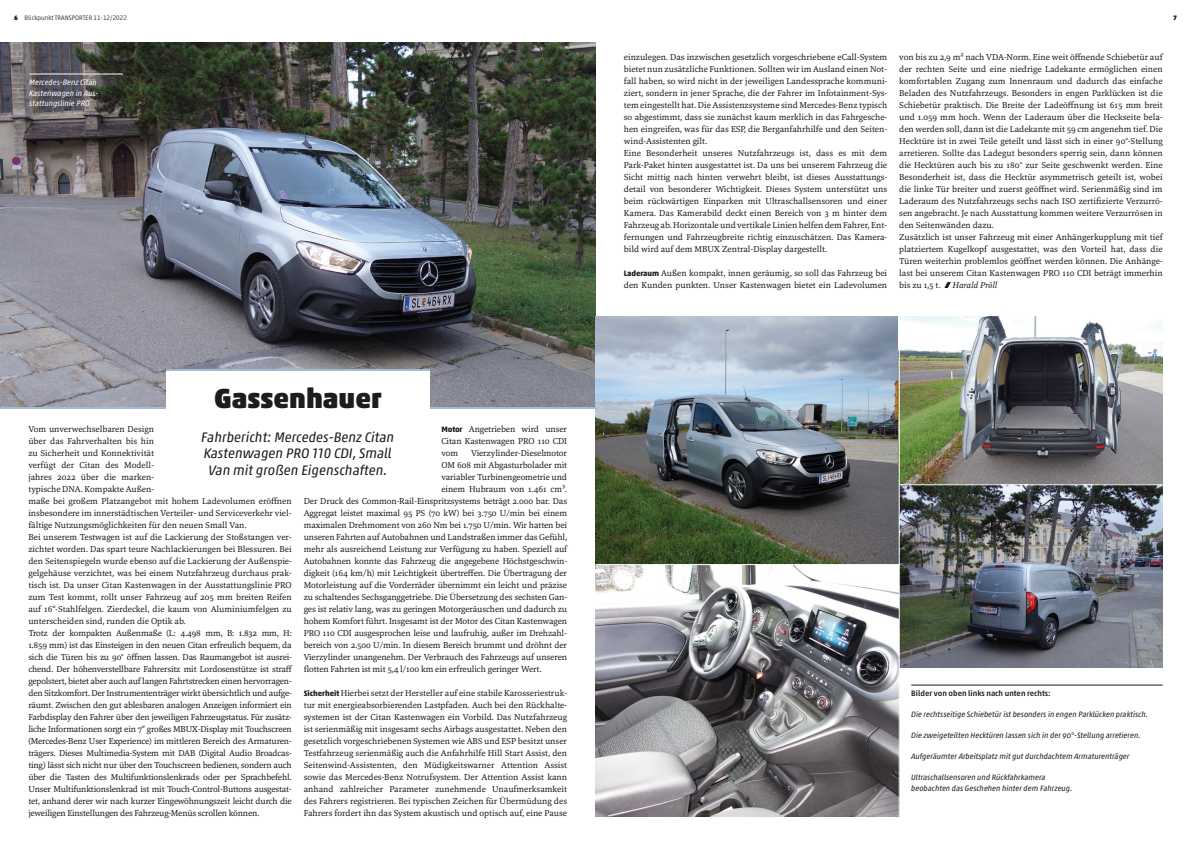
<style>
.page{position:relative;width:1191px;height:842px;background:#fff}
.page>*{position:absolute;margin:0;border:0;box-sizing:border-box;transform-origin:0 0}
.Überschrift_1_Top-Th{font:900 28px "Akko Pro";color:#1d1d1b}
.Leadtext_1_Top-Thema{font:italic 14px/16.8px "Akko Pro";color:#1d1d1b;text-align:center}
.Mengentext_-_print{font:9px/12px "Marbach";letter-spacing:-.01em;color:#1d1d1b;text-align:justify}
.Mengentext_-_print-2{font:italic 9px "Marbach";color:#1d1d1b}
.BU_News_-_print{font:italic 7.9px/10.5px "Akko Pro";color:#1d1d1b}
.BU_-_print{font:italic 7.9px/10.5px "Akko Pro";color:#fff}
.BU_Platzinfo_-_print{font:500 7.9px "Akko Pro";color:#1d1d1b}
.BU_-_print-2{font:300 6.5px "Akko Pro";color:#1d1d1b}
.BU_-_print-3{font:900 6.5px "Akko Pro";color:#1d1d1b}
.s1{font-weight:900}
.s2{font-family:"Akko Pro";font-weight:700;font-size:7.9px}
</style>
<div class="page">
<img style="left:0;top:43px;width:595px;height:364px">
<img style="left:595px;top:317px;width:303px;height:247px">
<img style="left:899px;top:317px;width:263px;height:351px">
<img style="left:595px;top:566px;width:303px;height:250px">
<hr style="left:0;top:407px;width:595px;height:1px;background:#a3b9d4">
<div style="left:166px;top:369px;width:263px;height:116px;background:#fff"></div>
<svg style="left:944px;top:282px;width:6px;height:6px"></svg>
<hr style="left:911px;top:685px;width:251px;height:1px;background:#1d1d1b">
<hr style="left:29px;top:74px;width:94px;height:1px;background:#fff">
<hr style="left:166px;top:369px;width:263px;height:2px;background:#a3b9d4">
<hr style="left:900px;top:484px;width:262px;height:1px;background:#fff">
<p class="BU_-_print-2" style="left:14px;top:14px;width:114px"><span class="s1">6</span> Blickpunkt TRANSPORTER 11-12/2022</p>
<p class="BU_-_print-3" style="left:1173px;top:14px;width:5px">7</p>
<p class="BU_-_print" style="left:29px;top:77px;width:71px">Mercedes-Benz Citan<br>Kastenwagen in Aus&shy;stattungslinie PRO</p>
<p class="Überschrift_1_Top-Th" style="left:214px;top:381px;width:169px">Gassenhauer</p>
<p class="Leadtext_1_Top-Thema" style="left:201px;top:428px;width:194px">Fahrbericht: Mercedes-Benz Citan<br>Kastenwagen PRO 110 CDI, Small<br>Van mit großen Eigenschaften.</p>
<p class="Mengentext_-_print" style="left:28px;top:423px;width:265px;text-align:left">Vom unverwechselbaren Design<br>über das Fahrverhalten bis hin<br>zu Sicherheit und Konnektivität<br>verfügt der Citan des Modell-<br>jahres 2022 über die marken-<br>typische DNA. Kompakte Außen-<br>maße bei großem Platzangebot mit hohem Ladevolumen eröffnen insbesondere im innerstädtischen Verteiler- und Serviceverkehr viel&shy;fältige Nutzungsmöglichkeiten für den neuen Small Van.</p>
<p class="Mengentext_-_print" style="left:28px;top:531px;width:265px">Bei unserem Testwagen ist auf die Lackierung der Stoßstangen ver&shy;zichtet worden. Das spart teure Nachlackierungen bei Blessuren. Bei den Seitenspiegeln wurde ebenso auf die Lackierung der Außenspie&shy;gelgehäuse verzichtet, was bei einem Nutzfahrzeug durchaus prak&shy;tisch ist. Da unser Citan Kastenwagen in der Ausstattungslinie PRO zum Test kommt, rollt unser Fahrzeug auf 205 mm breiten Reifen auf 16“-Stahlfelgen. Zierdeckel, die kaum von Aluminiumfelgen zu unterscheiden sind, runden die Optik ab.</p>
<p class="Mengentext_-_print" style="left:28px;top:627px;width:266px">Trotz der kompakten Außenmaße (L: 4.498 mm, B: 1.832 mm, H:<br>1.859 mm) ist das Einsteigen in den neuen Citan erfreulich bequem, da sich die Türen bis zu 90° öffnen lassen. Das Raumangebot ist ausrei&shy;chend. Der höhenverstellbare Fahrersitz mit Lordosenstütze ist straff gepolstert, bietet aber auch auf langen Fahrtstrecken einen hervorragen&shy;den Sitzkomfort. Der Instrumententräger wirkt übersichtlich und aufge&shy;räumt. Zwischen den gut ablesbaren analogen Anzeigen informiert ein Farbdisplay den Fahrer über den jeweiligen Fahrzeugstatus. Für zusätz&shy;liche Informationen sorgt ein 7“ großes MBUX-Display mit Touchscreen (Mercedes-Benz User Experience) im mittleren Bereich des Armaturen&shy;trägers. Dieses Multimedia-System mit DAB (Digital Audio Broadcas&shy;ting) lässt sich nicht nur über den Touchscreen bedienen, sondern auch über die Tasten des Multifunktionslenkrads oder per Sprachbefehl.<br>Unser Multifunktionslenkrad ist mit Touch-Control-Buttons ausgestat&shy;tet, anhand derer wir nach kurzer Eingewöhnungszeit leicht durch die jeweiligen Einstellungen des Fahrzeug-Menüs scrollen können.</p>
<p class="Mengentext_-_print" style="left:441px;top:423px;width:127px"><span class="s2">Motor</span> Angetrieben wird unser Citan Kastenwagen PRO 110 CDI vom</p>
<p class="Mengentext_-_print" style="left:471px;top:447px;width:97px">Vierzylinder-Dieselmotor</p>
<p class="Mengentext_-_print" style="left:441px;top:459px;width:127px">OM 608 mit Abgasturbolader mit</p>
<p class="Mengentext_-_print" style="left:441px;top:471px;width:127px">variabler Turbinengeometrie und</p>
<p class="Mengentext_-_print" style="left:441px;top:483px;width:127px">einem Hubraum von 1.461 cm³.</p>
<p class="Mengentext_-_print" style="left:304px;top:495px;width:265px">Der Druck des Common-Rail-Einspritzsystems beträgt 2.000 bar. Das</p>
<p class="Mengentext_-_print" style="left:304px;top:507px;width:265px">Aggregat leistet maximal 95 PS (70 kW) bei 3.750 U/min bei einem</p>
<p class="Mengentext_-_print" style="left:304px;top:519px;width:265px">maximalen Drehmoment von 260 Nm bei 1.750 U/min. Wir hatten bei</p>
<p class="Mengentext_-_print" style="left:304px;top:531px;width:265px">unseren Fahrten auf Autobahnen und Landstraßen immer das Gefühl,</p>
<p class="Mengentext_-_print" style="left:304px;top:543px;width:265px">mehr als ausreichend Leistung zur Verfügung zu haben. Speziell auf</p>
<p class="Mengentext_-_print" style="left:304px;top:555px;width:265px">Autobahnen konnte das Fahrzeug die angegebene Höchstgeschwin-</p>
<p class="Mengentext_-_print" style="left:304px;top:567px;width:265px">digkeit (164 km/h) mit Leichtigkeit übertreffen. Die Übertragung der</p>
<p class="Mengentext_-_print" style="left:304px;top:579px;width:265px">Motorleistung auf die Vorderräder übernimmt ein leicht und präzise</p>
<p class="Mengentext_-_print" style="left:304px;top:591px;width:265px">zu schaltendes Sechsganggetriebe. Die Übersetzung des sechsten Gan-</p>
<p class="Mengentext_-_print" style="left:304px;top:603px;width:265px">ges ist relativ lang, was zu geringen Motorgeräuschen und dadurch zu</p>
<p class="Mengentext_-_print" style="left:304px;top:615px;width:265px">hohem Komfort führt. Insgesamt ist der Motor des Citan Kastenwagen</p>
<p class="Mengentext_-_print" style="left:304px;top:627px;width:265px">PRO 110 CDI ausgesprochen leise und laufruhig, außer im Drehzahl-</p>
<p class="Mengentext_-_print" style="left:304px;top:639px;width:265px">bereich von 2.500 U/min. In diesem Bereich brummt und dröhnt der</p>
<p class="Mengentext_-_print" style="left:304px;top:651px;width:265px">Vierzylinder unangenehm. Der Verbrauch des Fahrzeugs auf unseren</p>
<p class="Mengentext_-_print" style="left:304px;top:663px;width:239px">flotten Fahrten ist mit 5,4 l/100 km ein erfreulich geringer Wert.</p>
<p class="Mengentext_-_print" style="left:304px;top:687px;width:265px"><span class="s2">Sicherheit</span> Hierbei setzt der Hersteller auf eine stabile Karosseriestruk&shy;tur mit energieabsorbierenden Lastpfaden. Auch bei den Rückhalte&shy;systemen ist der Citan Kastenwagen ein Vorbild. Das Nutzfahrzeug ist serienmäßig mit insgesamt sechs Airbags ausgestattet. Neben den gesetzlich vorgeschriebenen Systemen wie ABS und ESP besitzt unser Testfahrzeug serienmäßig auch die Anfahrhilfe Hill Start Assist, den Seitenwind-Assistenten, den Müdigkeitswarner Attention Assist sowie das Mercedes-Benz Notrufsystem. Der Attention Assist kann anhand zahlreicher Parameter zunehmende Unaufmerksamkeit des Fahrers registrieren. Bei typischen Zeichen für Übermüdung des Fahrers fordert ihn das System akustisch und optisch auf, eine Pause</p>
<p class="Mengentext_-_print" style="left:624px;top:51px;width:265px">einzulegen. Das inzwischen gesetzlich vorgeschriebene eCall-System bietet nun zusätzliche Funktionen. Sollten wir im Ausland einen Not&shy;fall haben, so wird nicht in der jeweiligen Landessprache kommuni&shy;ziert, sondern in jener Sprache, die der Fahrer im Infotainment-Sys&shy;tem eingestellt hat. Die Assistenzsysteme sind Mercedes-Benz typisch so abgestimmt, dass sie zunächst kaum merklich in das Fahrgesche&shy;hen eingreifen, was für das ESP, die Berganfahrhilfe und den Seiten&shy;wind-Assistenten gilt.</p>
<p class="Mengentext_-_print" style="left:624px;top:147px;width:265px">Eine Besonderheit unseres Nutzfahrzeugs ist, dass es mit dem Park-Paket hinten ausgestattet ist. Da uns bei unserem Fahrzeug die Sicht mittig nach hinten verwehrt bleibt, ist dieses Ausstattungs&shy;detail von besonderer Wichtigkeit. Dieses System unterstützt uns beim rückwärtigen Einparken mit Ultraschallsensoren und einer Kamera. Das Kamerabild deckt einen Bereich von 3 m hinter dem Fahrzeug ab. Horizontale und vertikale Linien helfen dem Fahrer, Ent&shy;fernungen und Fahrzeugbreite richtig einzuschätzen. Das Kamera&shy;bild wird auf dem MBUX Zentral-Display dargestellt.</p>
<p class="Mengentext_-_print" style="left:624px;top:267px;width:265px"><span class="s2">Laderaum</span> Außen kompakt, innen geräumig, so soll das Fahrzeug bei den Kunden punkten. Unser Kastenwagen bietet ein Ladevolumen</p>
<p class="Mengentext_-_print" style="left:899px;top:51px;width:265px">von bis zu 2,9 m² nach VDA-Norm. Eine weit öffnende Schiebetür auf der rechten Seite und eine niedrige Ladekante ermöglichen einen komfortablen Zugang zum Innenraum und dadurch das einfache Beladen des Nutzfahrzeugs. Besonders in engen Parklücken ist die Schiebetür praktisch. Die Breite der Ladeöffnung ist 615 mm breit und 1.059 mm hoch. Wenn der Laderaum über die Heckseite bela&shy;den werden soll, dann ist die Ladekante mit 59 cm angenehm tief. Die Hecktüre ist in zwei Teile geteilt und lässt sich in einer 90°-Stellung arretieren. Sollte das Ladegut besonders sperrig sein, dann können die Hecktüren auch bis zu 180° zur Seite geschwenkt werden. Eine Besonderheit ist, dass die Hecktür asymmetrisch geteilt ist, wobei die linke Tür breiter und zuerst geöffnet wird. Serienmäßig sind im Laderaum des Nutzfahrzeugs sechs nach ISO zertifizierte Verzurrö&shy;sen angebracht. Je nach Ausstattung kommen weitere Verzurrösen in den Seitenwänden dazu.</p>
<p class="Mengentext_-_print" style="left:899px;top:231px;width:265px">Zusätzlich ist unser Fahrzeug mit einer Anhängerkupplung mit tief platziertem Kugelkopf ausgestattet, was den Vorteil hat, dass die Türen weiterhin problemlos geöffnet werden können. Die Anhänge&shy;last bei unserem Citan Kastenwagen PRO 110 CDI beträgt immerhin bis zu 1,5 t.</p>
<p class="Mengentext_-_print-2" style="left:952px;top:279px;width:46px">Harald Pröll</p>
<p class="BU_Platzinfo_-_print" style="left:911px;top:688px;width:141px">Bilder von oben links nach unten rechts:</p>
<p class="BU_News_-_print" style="left:911px;top:709px;width:238px">Die rechtsseitige Schiebetür ist besonders in engen Parklücken praktisch.</p>
<p class="BU_News_-_print" style="left:911px;top:730px;width:231px">Die zweigeteilten Hecktüren lassen sich in der 90°-Stellung arretieren.</p>
<p class="BU_News_-_print" style="left:911px;top:751px;width:220px">Aufgeräumter Arbeitsplatz mit gut durchdachtem Armaturenträger</p>
<p class="BU_News_-_print" style="left:911px;top:772px;width:163px">Ultraschallsensoren und Rückfahrkamera beobachten das Geschehen hinter dem Fahrzeug.</p>
</div>
